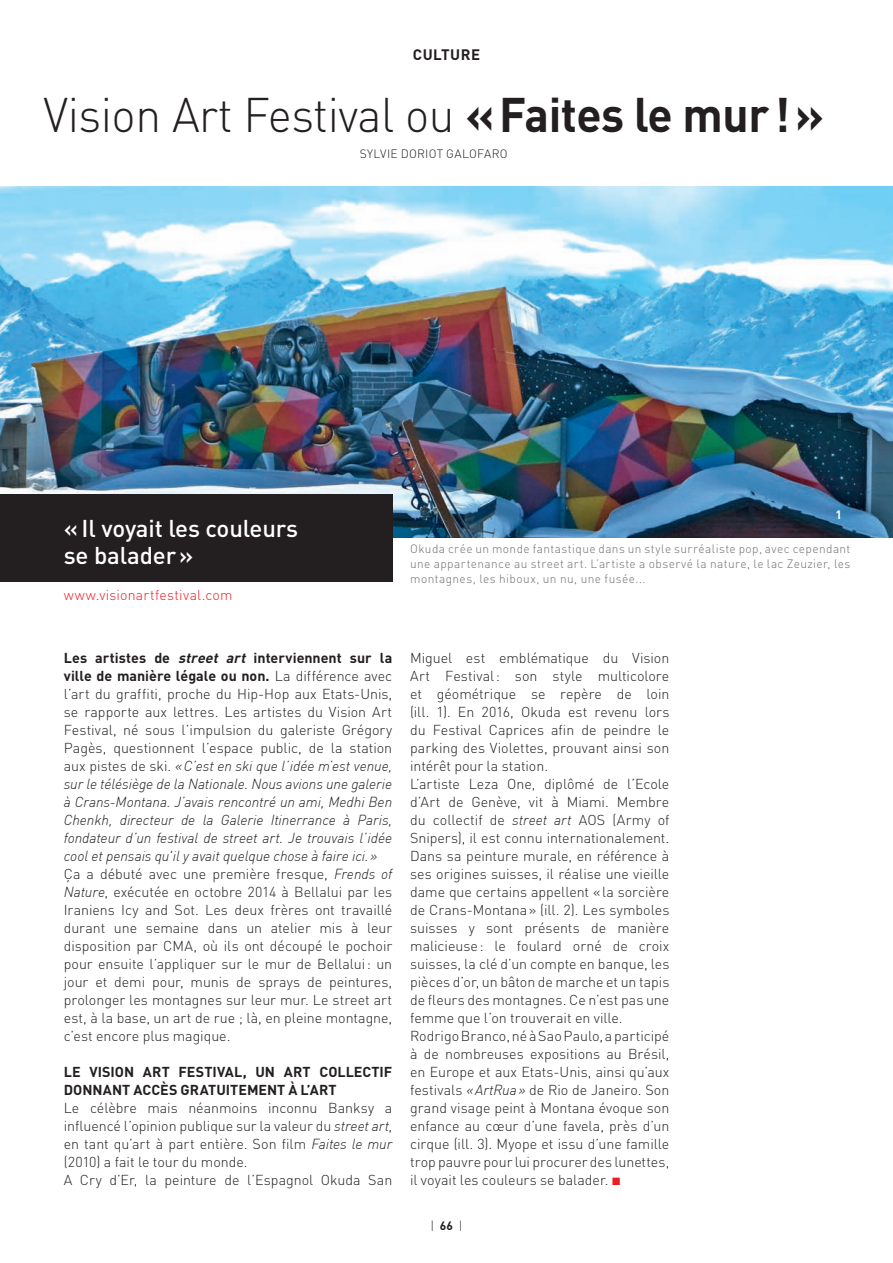
<style>
.page{position:relative;width:893px;height:1263px;background:#fff}
.page>*{position:absolute;margin:0;border:0;box-sizing:border-box;transform-origin:0 0}
.Titre_chronicle{font:300 48px "DIN";letter-spacing:-.01em;color:#231f20;scale:.96 1}
.t1{font:500 24px/27px "DIN";letter-spacing:-.005em;color:#fff}
.Titre_chronicle-2{font:700 15px "DIN";letter-spacing:.03em;color:#231f20}
.Texte_FR{font:300 14.25px/18px "DIN";color:#231f20;text-align:justify}
.Texte_FR-2{font:italic 300 14.25px/18px "DIN";letter-spacing:-.005em;color:#231f20;text-align:justify}
.Texte_FR-3{font:700 14.25px/18px "DIN";color:#231f20}
.Texte_FR-4{font:300 14.25px "DIN";letter-spacing:.015em;color:#ee1d23}
.Texte_FR-5{font:300 12px/15px "DIN";letter-spacing:.035em;color:#6c6d70;text-align:justify}
.Journaliste{font:300 12px "DIN";letter-spacing:.02em;color:#231f20}
.Texte_EN{font:300 12px "DIN";color:#231f20}
.Texte_FR-6{font:700 12px "DIN";color:#fff}
.s1{font-weight:700}
.s2{font-weight:700;font-style:normal}
.s3{font-style:normal}
.s4{font-style:italic}
.s5{font-family:"Chronicle Text G1";font-weight:400;font-size:12px;color:#ee1d23}
</style>
<div class="page">
<img style="left:0;top:186px;width:893px;height:351px">
<div style="left:0;top:494px;width:392px;height:88px;background:#231f20"></div>
<p class="Titre_chronicle-2" style="left:413px;top:45px;width:69px">CULTURE</p>
<p class="Titre_chronicle" style="left:44px;top:85px;width:814px">Vision Art Festival ou <span class="s1">« Faites le mur ! »</span></p>
<p class="Journaliste" style="left:360px;top:147px;width:150px">SYLVIE DORIOT GALOFARO</p>
<p class="t1" style="left:64px;top:514px;width:236px">« Il voyait les couleurs se balader»</p>
<p class="Texte_FR-4" style="left:64px;top:586px;width:170px">www.visionartfestival.com</p>
<p class="Texte_FR-6" style="left:836px;top:507px;width:8px">1</p>
<p class="Texte_FR-5" style="left:410px;top:541px;width:442px">Okuda crée un monde fantastique dans un style surréaliste pop, avec cependant une appartenance au street art. L’artiste a observé la nature, le lac Zeuzier, les montagnes, les hiboux, un nu, une fusée...</p>
<p class="Texte_FR-2" style="left:64px;top:649px;width:330px"><span class="s2">Les artistes de</span> <span class="s1">street art</span> <span class="s2">interviennent sur la ville de manière légale ou non.</span> <span class="s3">La différence avec l’art du graffiti, proche du Hip-Hop aux Etats-Unis, se rapporte aux lettres. Les artistes du Vision Art Festival, né sous l’impulsion du galeriste Grégory Pagès, questionnent l’espace public, de la station aux pistes de ski.</span> «C’est en ski que l’idée m’est venue, sur le télésiège de la Nationale. Nous avions une galerie à Crans-Montana. J’avais rencontré un ami, Medhi Ben Chenkh, directeur de la Galerie Itinerrance à Paris, fondateur d’un festival de street art. Je trouvais l’idée cool et pensais qu'il y avait quelque chose à faire ici.»</p>
<p class="Texte_FR" style="left:64px;top:865px;width:330px">Ça a débuté avec une première fresque, <span class="s4">Frends of Nature</span>, exécutée en octobre 2014 à Bellalui par les Iraniens Icy and Sot. Les deux frères ont travaillé durant une semaine dans un atelier mis à leur disposition par CMA, où ils ont découpé le pochoir pour ensuite l’appliquer sur le mur de Bellalui: un jour et demi pour, munis de sprays de peintures, prolonger les montagnes sur leur mur. Le street art est, à la base, un art de rue ; là, en pleine montagne, c’est encore plus magique.</p>
<p class="Texte_FR-3" style="left:64px;top:1062px;width:330px">LE VISION ART FESTIVAL, UN ART COLLECTIF<br>DONNANT ACCÈS GRATUITEMENT À L’ART</p>
<p class="Texte_FR" style="left:64px;top:1099px;width:330px">Le célèbre mais néanmoins inconnu Banksy a influencé l’opinion publique sur la valeur du <span class="s4">street art</span>, en tant qu’art à part entière. Son film <span class="s4">Faites le mur </span>(2010) a fait le tour du monde.</p>
<p class="Texte_FR" style="left:64px;top:1171px;width:330px">A Cry d’Er, la peinture de l’Espagnol Okuda San</p>
<p class="Texte_FR" style="left:410px;top:649px;width:261px">Miguel est emblématique du Vision Art Festival: son style multicolore et géométrique se repère de loin (ill. 1). En 2016, Okuda est revenu lors du Festival Caprices afin de peindre le parking des Violettes, prouvant ainsi son intérêt pour la station.</p>
<p class="Texte_FR" style="left:410px;top:775px;width:261px">L’artiste Leza One, diplômé de l’Ecole d’Art de Genève, vit à Miami. Membre du collectif de <span class="s4">street art</span> AOS (Army of Snipers), il est connu internationalement.<br>Dans sa peinture murale, en référence à ses origines suisses, il réalise une vieille dame que certains appellent «la sorcière de Crans-Montana» (ill. 2). Les symboles suisses y sont présents de manière malicieuse: le foulard orné de croix suisses, la clé d’un compte en banque, les pièces d’or, un bâton de marche et un tapis de fleurs des montagnes. Ce n’est pas une femme que l’on trouverait en ville.</p>
<p class="Texte_FR" style="left:410px;top:1027px;width:261px">Rodrigo Branco, né à Sao Paulo, a participé à de nombreuses expositions au Brésil, en Europe et aux Etats-Unis, ainsi qu’aux festivals <span class="s4">«ArtRua»</span> de Rio de Janeiro. Son grand visage peint à Montana évoque son enfance au cœur d’une favela, près d’un cirque (ill. 3). Myope et issu d’une famille trop pauvre pour lui procurer des lunettes, il voyait les couleurs se balader. <span class="s5">•</span></p>
<p class="Texte_EN" style="left:430px;top:1218px;width:34px">| <span class="s1">66</span> |</p>
</div>
